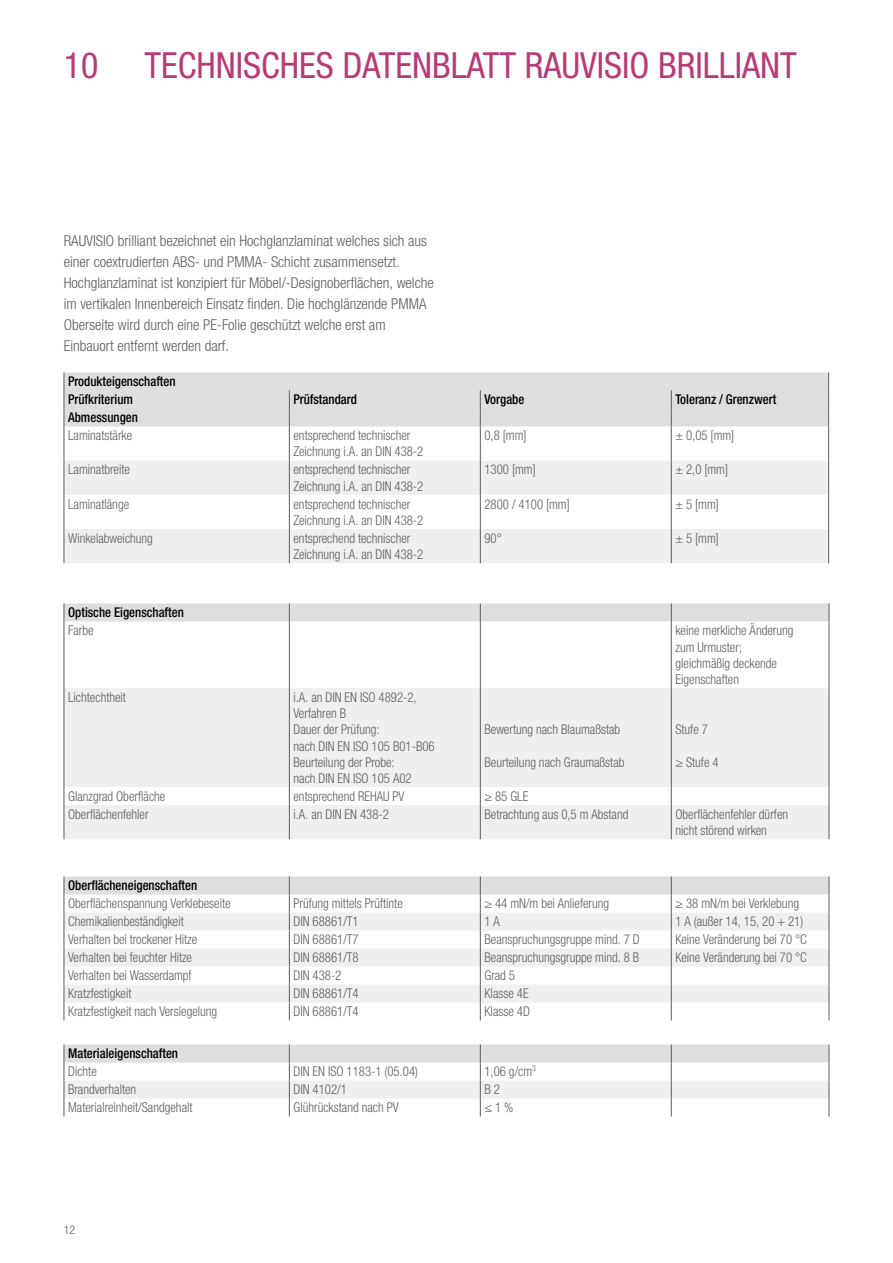
<style>
.page{position:relative;width:893px;height:1263px;background:#fff}
.page>*{position:absolute;margin:0;border:0;box-sizing:border-box;transform-origin:0 0}
.t1{font:condensed 36px "Helvetica Neue LTW1 G";color:#b83b78}
.t2{font:300 condensed 15px/21px "Helvetica Neue LTW1 G";color:#5e5e5d}
.t3{font:300 condensed 13.5px/16.2px "Helvetica Neue LTW1 G";color:#5e5e5d;scale:.95 1}
.t4{font:500 condensed 13.5px/18px "Helvetica Neue LTW1 G";color:#000;scale:.95 1}
.t5{font:300 condensed 12px "Helvetica Neue LTW1 G";color:#5e5e5d}
</style>
<div class="page">
<svg style="left:65px;top:461px;width:763px;height:102px;fill:#eeefef"></svg>
<div style="left:64px;top:372px;width:765px;height:54px;background:#dedede"></div>
<hr style="left:64px;top:426px;width:1px;height:35px;background:#5e5e5d">
<hr style="left:289px;top:426px;width:1px;height:35px;background:#5e5e5d">
<hr style="left:480px;top:426px;width:1px;height:35px;background:#5e5e5d">
<hr style="left:671px;top:426px;width:1px;height:35px;background:#5e5e5d">
<hr style="left:828px;top:426px;width:1px;height:35px;background:#5e5e5d">
<hr style="left:64px;top:461px;width:1px;height:34px;background:#5e5e5d">
<hr style="left:289px;top:461px;width:1px;height:34px;background:#5e5e5d">
<hr style="left:480px;top:461px;width:1px;height:34px;background:#5e5e5d">
<hr style="left:671px;top:461px;width:1px;height:34px;background:#5e5e5d">
<hr style="left:828px;top:461px;width:1px;height:34px;background:#5e5e5d">
<hr style="left:64px;top:495px;width:1px;height:34px;background:#5e5e5d">
<hr style="left:289px;top:495px;width:1px;height:34px;background:#5e5e5d">
<hr style="left:480px;top:495px;width:1px;height:34px;background:#5e5e5d">
<hr style="left:671px;top:495px;width:1px;height:34px;background:#5e5e5d">
<hr style="left:828px;top:495px;width:1px;height:34px;background:#5e5e5d">
<hr style="left:64px;top:529px;width:1px;height:34px;background:#5e5e5d">
<hr style="left:289px;top:529px;width:1px;height:34px;background:#5e5e5d">
<hr style="left:480px;top:529px;width:1px;height:34px;background:#5e5e5d">
<hr style="left:671px;top:529px;width:1px;height:34px;background:#5e5e5d">
<hr style="left:828px;top:529px;width:1px;height:34px;background:#5e5e5d">
<svg style="left:65px;top:688px;width:764px;height:151px;background:#eff0f0"></svg>
<div style="left:64px;top:603px;width:766px;height:18px;background:#dedede"></div>
<hr style="left:64px;top:621px;width:1px;height:67px;background:#5e5e5d">
<hr style="left:289px;top:621px;width:1px;height:67px;background:#5e5e5d">
<hr style="left:480px;top:621px;width:1px;height:67px;background:#5e5e5d">
<hr style="left:671px;top:621px;width:1px;height:67px;background:#5e5e5d">
<hr style="left:829px;top:621px;width:1px;height:67px;background:#5e5e5d">
<hr style="left:64px;top:688px;width:1px;height:99px;background:#5e5e5d">
<hr style="left:289px;top:688px;width:1px;height:99px;background:#5e5e5d">
<hr style="left:480px;top:688px;width:1px;height:99px;background:#5e5e5d">
<hr style="left:671px;top:688px;width:1px;height:99px;background:#5e5e5d">
<hr style="left:829px;top:688px;width:1px;height:99px;background:#5e5e5d">
<svg style="left:64px;top:787px;width:1px;height:18px"></svg>
<svg style="left:289px;top:787px;width:1px;height:18px"></svg>
<svg style="left:480px;top:787px;width:1px;height:18px"></svg>
<svg style="left:671px;top:787px;width:1px;height:18px"></svg>
<svg style="left:829px;top:787px;width:1px;height:18px"></svg>
<hr style="left:64px;top:805px;width:1px;height:34px;background:#5e5e5d">
<hr style="left:289px;top:805px;width:1px;height:34px;background:#5e5e5d">
<hr style="left:480px;top:805px;width:1px;height:34px;background:#5e5e5d">
<hr style="left:671px;top:805px;width:1px;height:34px;background:#5e5e5d">
<hr style="left:829px;top:805px;width:1px;height:34px;background:#5e5e5d">
<svg style="left:64px;top:876px;width:766px;height:144px"></svg>
<svg style="left:64px;top:1044px;width:766px;height:72px"></svg>
<h1 class="t1" style="left:64px;top:44px;width:36px">10</h1>
<h1 class="t1" style="left:145px;top:44px;width:397px">TECHNISCHES DATENBLATT RAUVISIO</h1>
<h1 class="t1" style="left:658px;top:44px;width:140px">BRILLIANT</h1>
<p class="t2" style="left:64px;top:231px;width:372px">RAUVISIO brilliant bezeichnet ein Hochglanzlaminat welches sich aus einer coextrudierten ABS- und PMMA- Schicht zusammensetzt.<br>Hochglanzlaminat ist konzipiert für Möbel/-Designoberflächen, welche im vertikalen Innenbereich Einsatz finden. Die hochglänzende PMMA Oberseite wird durch eine PE-Folie geschützt welche erst am Einbauort entfernt werden darf.</p>
<p class="t4" style="left:68px;top:372px;width:115px">Produkteigenschaften<br>Prüfkriterium</p>
<p class="t4" style="left:293px;top:390px;width:68px">Prüfstandard</p>
<p class="t4" style="left:484px;top:390px;width:43px">Vorgabe</p>
<p class="t4" style="left:675px;top:390px;width:108px">Toleranz / Grenzwert</p>
<p class="t4" style="left:68px;top:408px;width:75px">Abmessungen</p>
<p class="t3" style="left:68px;top:427px;width:69px">Laminatstärke</p>
<p class="t3" style="left:293px;top:427px;width:138px">entsprechend technischer<br>Zeichnung i.A. an DIN 438-2</p>
<p class="t3" style="left:484px;top:427px;width:46px">0,8 [mm]</p>
<p class="t3" style="left:675px;top:427px;width:63px">± 0,05 [mm]</p>
<p class="t3" style="left:68px;top:462px;width:67px">Laminatbreite</p>
<p class="t3" style="left:293px;top:462px;width:138px">entsprechend technischer<br>Zeichnung i.A. an DIN 438-2</p>
<p class="t3" style="left:484px;top:462px;width:56px">1300 [mm]</p>
<p class="t3" style="left:675px;top:462px;width:57px">± 2,0 [mm]</p>
<p class="t3" style="left:68px;top:496px;width:66px">Laminatlänge</p>
<p class="t3" style="left:293px;top:496px;width:138px">entsprechend technischer<br>Zeichnung i.A. an DIN 438-2</p>
<p class="t3" style="left:484px;top:496px;width:91px">2800 / 4100 [mm]</p>
<p class="t3" style="left:675px;top:496px;width:47px">± 5 [mm]</p>
<p class="t3" style="left:68px;top:530px;width:91px">Winkelabweichung</p>
<p class="t3" style="left:293px;top:530px;width:138px">entsprechend technischer<br>Zeichnung i.A. an DIN 438-2</p>
<p class="t3" style="left:484px;top:530px;width:20px">90°</p>
<p class="t3" style="left:675px;top:530px;width:47px">± 5 [mm]</p>
<p class="t4" style="left:68px;top:603px;width:123px">Optische Eigenschaften</p>
<p class="t3" style="left:68px;top:622px;width:28px">Farbe</p>
<p class="t3" style="left:675px;top:622px;width:126px">keine merkliche Änderung zum Urmuster; gleichmäßig deckende<br>Eigenschaften</p>
<p class="t3" style="left:68px;top:689px;width:62px">Lichtechtheit</p>
<p class="t3" style="left:293px;top:689px;width:150px">i.A. an DIN EN ISO 4892-2,<br>Verfahren B<br>Dauer der Prüfung:<br>nach DIN EN ISO 105 B01-B06<br>Beurteilung der Probe:<br>nach DIN EN ISO 105 A02</p>
<p class="t3" style="left:675px;top:721px;width:36px">Stufe 7</p>
<p class="t3" style="left:675px;top:754px;width:47px">≥ Stufe 4</p>
<p class="t3" style="left:484px;top:721px;width:144px">Bewertung nach Blaumaßstab</p>
<p class="t3" style="left:484px;top:754px;width:149px">Beurteilung nach Graumaßstab</p>
<p class="t3" style="left:68px;top:788px;width:104px">Glanzgrad Oberfläche</p>
<p class="t3" style="left:293px;top:788px;width:118px">entsprechend REHAU PV</p>
<p class="t3" style="left:484px;top:788px;width:48px">≥ 85 GLE</p>
<p class="t3" style="left:68px;top:806px;width:86px">Oberflächenfehler</p>
<p class="t3" style="left:293px;top:806px;width:102px">i.A. an DIN EN 438-2</p>
<p class="t3" style="left:484px;top:806px;width:153px">Betrachtung aus 0,5 m Abstand</p>
<p class="t3" style="left:675px;top:806px;width:120px">Oberflächenfehler dürfen nicht störend wirken</p>
<p class="t4" style="left:68px;top:876px;width:137px">Oberflächeneigenschaften</p>
<p class="t3" style="left:68px;top:895px;width:173px">Oberflächenspannung Verklebeseite</p>
<p class="t3" style="left:293px;top:895px;width:117px">Prüfung mittels Prüftinte</p>
<p class="t3" style="left:484px;top:895px;width:133px">≥ 44 mN/m bei Anlieferung</p>
<p class="t3" style="left:675px;top:895px;width:132px">≥ 38 mN/m bei Verklebung</p>
<p class="t3" style="left:68px;top:913px;width:123px">Chemikalienbeständigkeit</p>
<p class="t3" style="left:293px;top:913px;width:70px">DIN 68861/T1</p>
<p class="t3" style="left:484px;top:913px;width:18px">1 A</p>
<p class="t3" style="left:675px;top:913px;width:136px">1 A (außer 14, 15, 20 + 21)</p>
<p class="t3" style="left:68px;top:931px;width:137px">Verhalten bei trockener Hitze</p>
<p class="t3" style="left:293px;top:931px;width:70px">DIN 68861/T7</p>
<p class="t3" style="left:484px;top:931px;width:165px">Beanspruchungsgruppe mind. 7 D</p>
<p class="t3" style="left:675px;top:931px;width:140px">Keine Veränderung bei 70 °C</p>
<p class="t3" style="left:68px;top:949px;width:132px">Verhalten bei feuchter Hitze</p>
<p class="t3" style="left:293px;top:949px;width:70px">DIN 68861/T8</p>
<p class="t3" style="left:484px;top:949px;width:164px">Beanspruchungsgruppe mind. 8 B</p>
<p class="t3" style="left:675px;top:949px;width:140px">Keine Veränderung bei 70 °C</p>
<p class="t3" style="left:68px;top:967px;width:132px">Verhalten bei Wasserdampf</p>
<p class="t3" style="left:293px;top:967px;width:52px">DIN 438-2</p>
<p class="t3" style="left:484px;top:967px;width:34px">Grad 5</p>
<p class="t3" style="left:68px;top:985px;width:68px">Kratzfestigkeit</p>
<p class="t3" style="left:293px;top:985px;width:70px">DIN 68861/T4</p>
<p class="t3" style="left:484px;top:985px;width:48px">Klasse 4E</p>
<p class="t3" style="left:68px;top:1003px;width:158px">Kratzfestigkeit nach Versiegelung</p>
<p class="t3" style="left:293px;top:1003px;width:70px">DIN 68861/T4</p>
<p class="t3" style="left:484px;top:1003px;width:49px">Klasse 4D</p>
<p class="t4" style="left:68px;top:1044px;width:117px">Materialeigenschaften</p>
<p class="t3" style="left:68px;top:1063px;width:32px">Dichte</p>
<p class="t3" style="left:293px;top:1063px;width:133px">DIN EN ISO 1183-1 (05.04)</p>
<p class="t3" style="left:484px;top:1063px;width:56px">1,06 g/cm<sup>3</sup></p>
<p class="t3" style="left:68px;top:1081px;width:73px">Brandverhalten</p>
<p class="t3" style="left:293px;top:1081px;width:58px">DIN 4102/1</p>
<p class="t3" style="left:484px;top:1081px;width:18px">B 2</p>
<p class="t3" style="left:68px;top:1099px;width:132px">Materialreinheit/Sandgehalt</p>
<p class="t3" style="left:293px;top:1099px;width:112px">Glührückstand nach PV</p>
<p class="t3" style="left:484px;top:1099px;width:32px">≤ 1 %</p>
<p class="t5" style="left:64px;top:1222px;width:13px">12</p>
</div>
